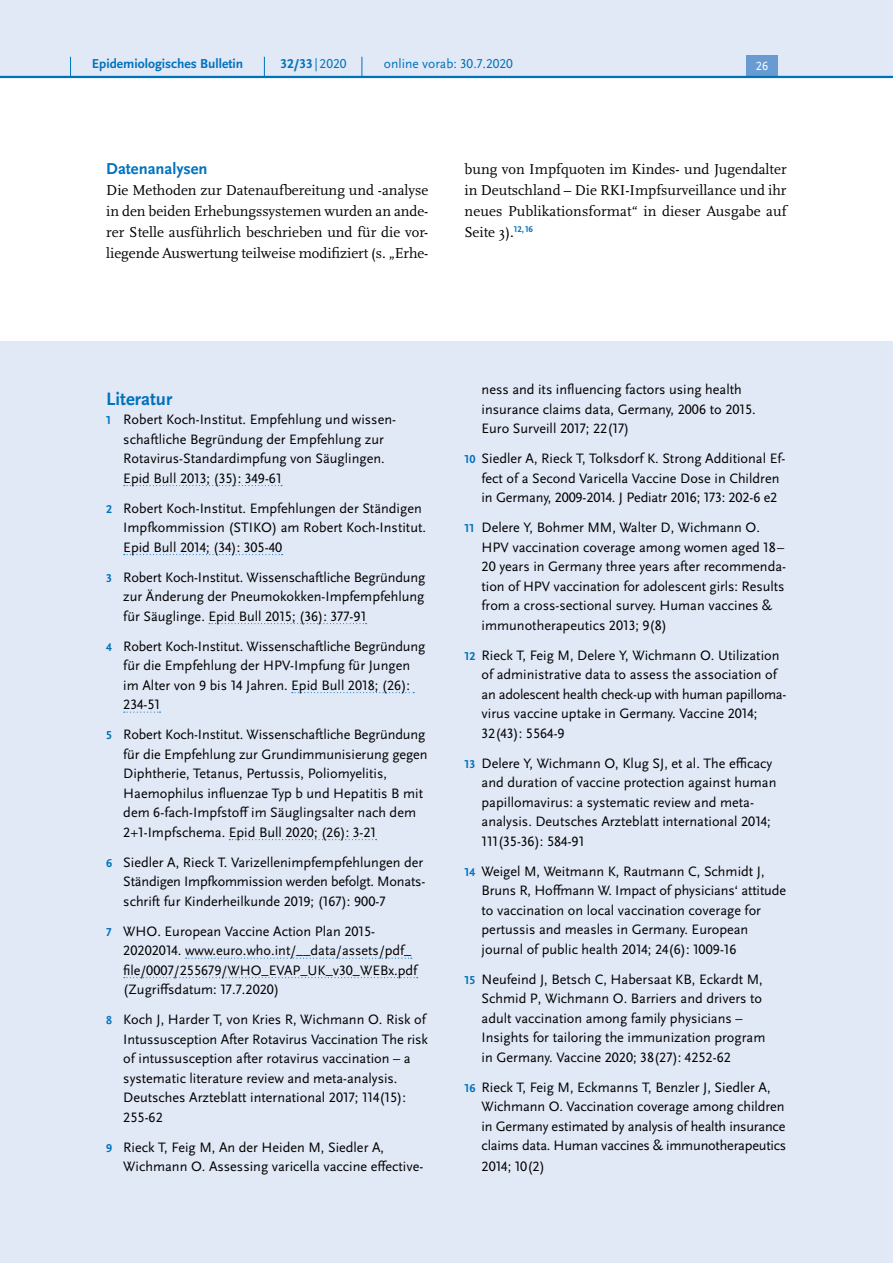
<style>
.page{position:relative;width:893px;height:1263px;background:#fff}
.page>*{position:absolute;margin:0;border:0;box-sizing:border-box;transform-origin:0 0}
.t1{font:700 18.75px "Scala Sans Pro";color:#0072bc}
.t2{font:700 16.5px "Scala Sans Pro";color:#0072bc}
.P_-_Fließtext{font:15px/21px "Scala Pro";color:#000;text-align:justify}
.t3{font:14.25px/19.5px "Scala Sans Pro";color:#000}
.t4{font:700 13.5px "Scala Sans Pro";color:#0072bc}
.t5{font:13.5px "Scala Sans Pro";color:#0072bc}
.t6{font:12.45px "Scala Sans Pro";color:#fff}
.s1{font-weight:400}
.s2{font-weight:700;font-size:12px;color:#0072bc}
</style>
<div class="page">
<div style="left:0;top:342px;width:893px;height:921px;background:#e1e8f6"></div>
<hr style="left:892px;top:67px;width:1px;height:485px;background:#e1e8f6">
<svg style="left:124px;top:485px;width:158px;height:1px"></svg>
<svg style="left:124px;top:554px;width:159px;height:1px"></svg>
<svg style="left:209px;top:623px;width:158px;height:1px"></svg>
<svg style="left:292px;top:692px;width:122px;height:1px"></svg>
<svg style="left:124px;top:712px;width:37px;height:1px"></svg>
<svg style="left:229px;top:839px;width:148px;height:1px"></svg>
<svg style="left:186px;top:958px;width:226px;height:1px"></svg>
<svg style="left:124px;top:977px;width:294px;height:1px"></svg>
<div style="left:0;top:0;width:893px;height:77px;background:#e1e8f6"></div>
<div style="left:746px;top:55px;width:32px;height:21px;background:#679bd2"></div>
<hr style="left:0;top:76px;width:893px;height:2px;background:#0072bc">
<svg style="left:70px;top:57px;width:1px;height:19px"></svg>
<svg style="left:264px;top:57px;width:1px;height:19px"></svg>
<svg style="left:362px;top:57px;width:1px;height:19px"></svg>
<p class="t4" style="left:92px;top:55px;width:153px">Epidemiologisches Bulletin</p>
<p class="t4" style="left:280px;top:55px;width:68px">32/33 <span class="s1">|2020</span></p>
<p class="t5" style="left:384px;top:55px;width:131px">online vorab: 30.7.2020</p>
<p class="t6" style="left:756px;top:59px;width:14px">26</p>
<h4 class="t2" style="left:106px;top:158px;width:103px">Datenanalysen</h4>
<p class="P_-_Fließtext" style="left:106px;top:179px;width:324px">Die Methoden zur Datenaufbereitung und -analyse in den beiden Erhebungssystemen wurden an ande&shy;rer Stelle ausführlich beschrieben und für die vor&shy;liegende Auswertung teilweise modifiziert (s. „Erhe-</p>
<p class="P_-_Fließtext" style="left:465px;top:158px;width:324px">bung von Impfquoten im Kindes- und Jugendalter in Deutschland – Die RKI-Impfsurveillance und ihr neues Publikationsformat“ in dieser Ausgabe auf Seite 3).<sup>12,</sup> <sup>16</sup></p>
<h3 class="t1" style="left:106px;top:387px;width:68px">Literatur</h3>
<p class="t3" style="left:123px;top:410px;width:274px;text-indent:-17px"><span class="s2">1</span> Robert Koch-Institut. Empfehlung und wissen&shy;schaftliche Begründung der Empfehlung zur Rotavirus-Standardimpfung von Säuglingen.<br>Epid Bull 2013; (35): 349-61</p>
<p class="t3" style="left:123px;top:498px;width:304px;text-indent:-17px"><span class="s2">2</span> Robert Koch-Institut. Empfehlungen der Ständigen<br>Impfkommission (STIKO) am Robert Koch-Institut.<br>Epid Bull 2014; (34): 305-40</p>
<p class="t3" style="left:123px;top:567px;width:304px;text-align:justify;text-indent:-17px"><span class="s2">3</span> Robert Koch-Institut. Wissenschaftliche Begründung zur Änderung der Pneumokokken-Impfempfehlung für Säuglinge. Epid Bull 2015; (36): 377-91</p>
<p class="t3" style="left:123px;top:636px;width:304px;text-indent:-17px"><span class="s2">4</span> Robert Koch-Institut. Wissenschaftliche Begründung für die Empfehlung der HPV-Impfung für Jungen im Alter von 9 bis 14 Jahren. Epid Bull 2018; (26):<br>234-51</p>
<p class="t3" style="left:123px;top:725px;width:306px;text-indent:-17px"><span class="s2">5</span> Robert Koch-Institut. Wissenschaftliche Begründung für die Empfehlung zur Grundimmunisierung gegen Diphtherie, Tetanus, Pertussis, Poliomyelitis, Haemophilus influenzae Typ b und Hepatitis B mit dem 6-fach-Impfstoff im Säuglingsalter nach dem 2+1-Impfschema. Epid Bull 2020; (26): 3-21</p>
<p class="t3" style="left:123px;top:852px;width:303px;text-indent:-17px"><span class="s2">6</span> Siedler A, Rieck T. Varizellenimpfempfehlungen der<br>Ständigen Impfkommission werden befolgt. Monats&shy;schrift fur Kinderheilkunde 2019; (167): 900-7</p>
<p class="t3" style="left:123px;top:921px;width:295px;text-indent:-17px"><span class="s2">7</span> WHO. European Vaccine Action Plan 2015- 20202014. www.euro.who.int/__data/assets/pdf_ file/0007/255679/WHO_EVAP_UK_v30_WEBx.pdf (Zugriffsdatum: 17.7.2020)</p>
<p class="t3" style="left:123px;top:1010px;width:306px;text-indent:-17px"><span class="s2">8</span> Koch J, Harder T, von Kries R, Wichmann O. Risk of Intussusception After Rotavirus Vaccination The risk of intussusception after rotavirus vaccination – a systematic literature review and meta-analysis.<br>Deutsches Arzteblatt international 2017; 114(15):<br>255-62</p>
<p class="t3" style="left:123px;top:1137px;width:302px;text-indent:-17px"><span class="s2">9</span> Rieck T, Feig M, An der Heiden M, Siedler A,<br>Wichmann O. Assessing varicella vaccine effective-</p>
<p class="t3" style="left:482px;top:380px;width:276px">ness and its influencing factors using health insurance claims data, Germany, 2006 to 2015.<br>Euro Surveill 2017; 22(17)</p>
<p class="t3" style="left:482px;top:449px;width:305px;text-indent:-17px"><span class="s2">10</span> Siedler A, Rieck T, Tolksdorf K. Strong Additional Ef&shy;fect of a Second Varicella Vaccine Dose in Children in Germany, 2009-2014. J Pediatr 2016; 173: 202-6 e2</p>
<p class="t3" style="left:482px;top:518px;width:306px;text-indent:-17px"><span class="s2">11</span> Delere Y, Bohmer MM, Walter D, Wichmann O.<br>HPV vaccination coverage among women aged 18– 20 years in Germany three years after recommenda&shy;tion of HPV vaccination for adolescent girls: Results from a cross-sectional survey. Human vaccines &amp; immunotherapeutics 2013; 9(8)</p>
<p class="t3" style="left:482px;top:645px;width:306px;text-indent:-17px"><span class="s2">12</span> Rieck T, Feig M, Delere Y, Wichmann O. Utilization of administrative data to assess the association of an adolescent health check-up with human papilloma&shy;virus vaccine uptake in Germany. Vaccine 2014; 32(43): 5564-9</p>
<p class="t3" style="left:482px;top:753px;width:296px;text-indent:-17px"><span class="s2">13</span> Delere Y, Wichmann O, Klug SJ, et al. The efficacy and duration of vaccine protection against human papillomavirus: a systematic review and meta&shy;analysis. Deutsches Arzteblatt international 2014; 111(35-36): 584-91</p>
<p class="t3" style="left:482px;top:861px;width:306px;text-indent:-17px"><span class="s2">14</span> Weigel M, Weitmann K, Rautmann C, Schmidt J, Bruns R, Hoffmann W. Impact of physicians‘ attitude to vaccination on local vaccination coverage for pertussis and measles in Germany. European journal of public health 2014; 24(6): 1009-16</p>
<p class="t3" style="left:482px;top:969px;width:285px;text-indent:-17px"><span class="s2">15</span> Neufeind J, Betsch C, Habersaat KB, Eckardt M, Schmid P, Wichmann O. Barriers and drivers to adult vaccination among family physicians – Insights for tailoring the immunization program in Germany. Vaccine 2020; 38(27): 4252-62</p>
<p class="t3" style="left:482px;top:1077px;width:306px;text-indent:-17px"><span class="s2">16</span> Rieck T, Feig M, Eckmanns T, Benzler J, Siedler A, Wichmann O. Vaccination coverage among children in Germany estimated by analysis of health insurance claims data. Human vaccines &amp; immunotherapeutics</p>
<p class="t3" style="left:482px;top:1157px;width:65px">2014; 10(2)</p>
</div>
